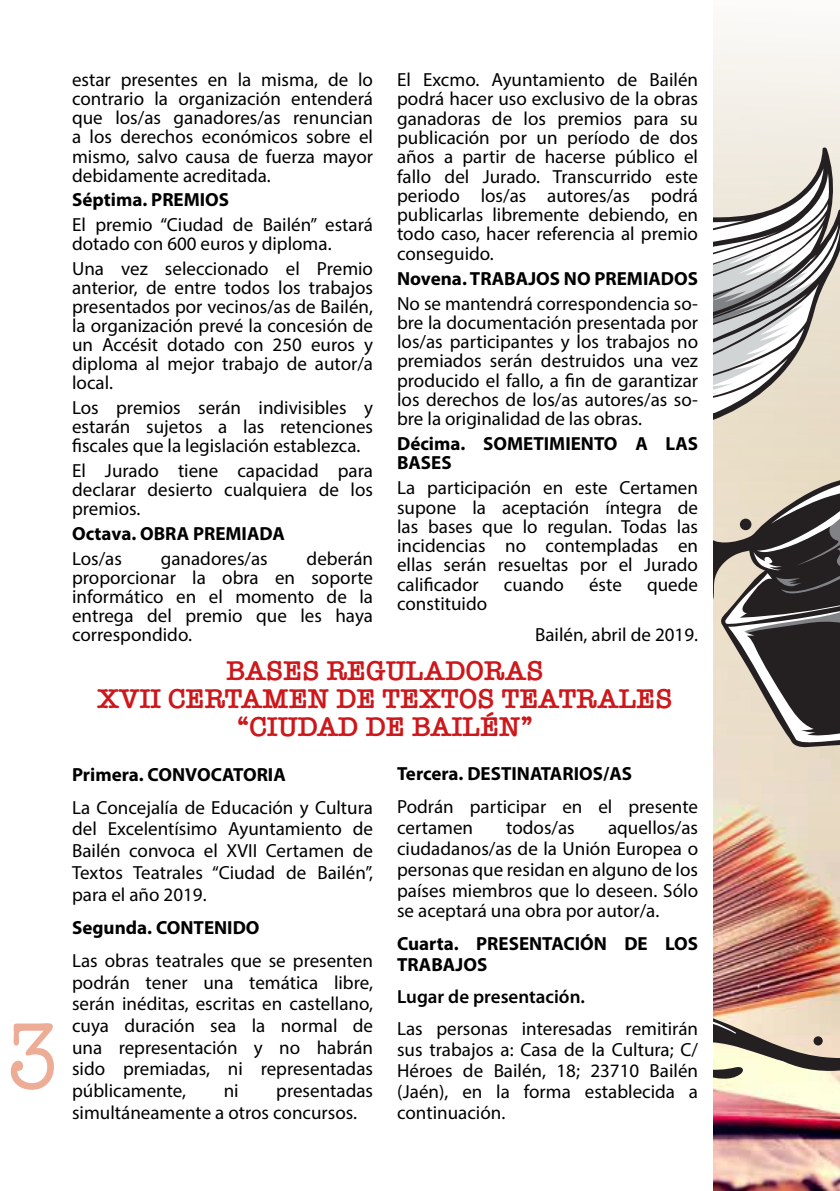
<style>
.page{position:relative;width:840px;height:1191px;background:#fff}
.page>*{position:absolute;margin:0;border:0;box-sizing:border-box;transform-origin:0 0}
.t1{font:96px "American Typewriter";color:#ecac95;scale:.83 1}
.t2{font:600 28px/28px "American Typewriter";color:#cd171a;text-align:center}
.t3{font:19px/19px "Myriad Pro";color:#000;text-align:justify}
.t4{font:700 19px/19.2px "Myriad Pro";color:#000}
.t5{font:600 19px "Myriad Pro";color:#000}
</style>
<div class="page">
<img style="left:713px;top:30px;width:126px;height:1161px">
<img style="left:713px;top:147px;width:126px;height:981px">
<svg style="left:713px;top:477px;width:126px;height:270px;background:#837c75"></svg>
<div style="left:739px;top:518px;width:12px;height:12px;background:#241f21;border-radius:50%"></div>
<svg style="left:713px;top:1004px;width:126px;height:88px;background:#c9bea6"></svg>
<h1 class="t1" style="left:7px;top:982px;width:63px">3</h1>
<p class="t3" style="left:72px;top:70px;width:302px">estar presentes en la misma, de lo contrario la organización entenderá que los/as ganadores/as renuncian a los derechos económicos sobre el mismo, salvo causa de fuerza mayor debidamente acreditada.</p>
<p class="t4" style="left:72px;top:190px;width:158px">Séptima. PREMIOS</p>
<p class="t3" style="left:72px;top:215px;width:302px">El premio “Ciudad de Bailén” estará dotado con 600 euros y diploma.</p>
<p class="t3" style="left:72px;top:259px;width:302px">Una vez seleccionado el Premio anterior, de entre todos los trabajos presentados por vecinos/as de Bailén, la organización prevé la concesión de un Accésit dotado con 250 euros y diploma al mejor trabajo de autor/a local.</p>
<p class="t3" style="left:72px;top:398px;width:302px">Los premios serán indivisibles y estarán sujetos a las retenciones fiscales que la legislación establezca.</p>
<p class="t3" style="left:72px;top:461px;width:302px">El Jurado tiene capacidad para declarar desierto cualquiera de los premios.</p>
<p class="t4" style="left:72px;top:523px;width:214px">Octava. OBRA PREMIADA</p>
<p class="t3" style="left:72px;top:548px;width:51px">Los/as</p>
<p class="t3" style="left:161px;top:548px;width:108px">ganadores/as</p>
<p class="t3" style="left:72px;top:548px;width:302px;text-indent:234px">deberán proporcionar la obra en soporte informático en el momento de la entrega del premio que les haya correspondido.</p>
<p class="t3" style="left:397px;top:70px;width:302px">El Excmo. Ayuntamiento de Bailén podrá hacer uso exclusivo de la obras ganadoras de los premios para su publicación por un período de dos años a partir de hacerse público el fallo del Jurado. Transcurrido este periodo los/as autores/as podrá publicarlas libremente debiendo, en todo caso, hacer referencia al premio conseguido.</p>
<p class="t4" style="left:397px;top:268px;width:302px">Novena. TRABAJOS NO PREMIADOS</p>
<p class="t3" style="left:397px;top:293px;width:302px">No se mantendrá correspondencia so&shy;bre la documentación presentada por los/as participantes y los trabajos no premiados serán destruidos una vez producido el fallo, a fin de garantizar los derechos de los/as autores/as so&shy;bre la originalidad de las obras.</p>
<p class="t4" style="left:397px;top:433px;width:302px">Décima. SOMETIMIENTO A LAS<br>BASES</p>
<p class="t3" style="left:397px;top:478px;width:302px">La participación en este Certamen supone la aceptación íntegra de las bases que lo regulan. Todas las incidencias no contempladas en ellas serán resueltas por el Jurado calificador</p>
<p class="t3" style="left:503px;top:574px;width:61px">cuando</p>
<p class="t3" style="left:588px;top:574px;width:34px">éste</p>
<p class="t3" style="left:646px;top:574px;width:52px">quede</p>
<p class="t3" style="left:397px;top:594px;width:91px">constituido</p>
<p class="t3" style="left:535px;top:624px;width:164px">Bailén, abril de 2019.</p>
<h2 class="t2" style="left:97px;top:656px;width:576px">BASES REGULADORAS<br>XVII CERTAMEN DE TEXTOS TEATRALES “CIUDAD DE BAILÉN”</h2>
<p class="t4" style="left:72px;top:764px;width:215px">Primera. CONVOCATORIA</p>
<p class="t3" style="left:72px;top:796px;width:302px;line-height:21.8px">La Concejalía de Educación y Cultura del Excelentísimo Ayuntamiento de Bailén convoca el XVII Certamen de Textos Teatrales “Ciudad de Bailén”, para el año 2019.</p>
<p class="t4" style="left:72px;top:917px;width:189px">Segunda. CONTENIDO</p>
<p class="t3" style="left:72px;top:949px;width:302px;line-height:21.8px">Las obras teatrales que se presenten podrán tener una temática libre, serán inéditas, escritas en castellano, cuya duración sea la normal de una representación y no habrán sido premiadas, ni representadas públicamente,</p>
<p class="t3" style="left:72px;top:1079px;width:302px;line-height:21.8px;text-indent:204px">presentadas simultáneamente a otros concursos.</p>
<p class="t3" style="left:223px;top:1081px;width:16px">ni</p>
<p class="t4" style="left:397px;top:764px;width:236px">Tercera. DESTINATARIOS/AS</p>
<p class="t3" style="left:397px;top:795px;width:302px;line-height:21px">Podrán participar en el presente certamen</p>
<p class="t3" style="left:397px;top:816px;width:302px;line-height:21px;text-indent:211px">aquellos/as ciudadanos/as de la Unión Europea o personas que residan en alguno de los países miembros que lo deseen. Sólo se aceptará una obra por autor/a.</p>
<p class="t4" style="left:397px;top:932px;width:302px;line-height:21px">Cuarta. PRESENTACIÓN DE LOS<br>TRABAJOS</p>
<p class="t5" style="left:397px;top:984px;width:189px">Lugar de presentación.</p>
<p class="t3" style="left:397px;top:1018px;width:302px;line-height:21px">Las personas interesadas remitirán sus trabajos a: Casa de la Cultura; C/ Héroes de Bailén, 18; 23710 Bailén (Jaén), en la forma establecida a continuación.</p>
<p class="t3" style="left:506px;top:817px;width:70px">todos/as</p>
</div>
